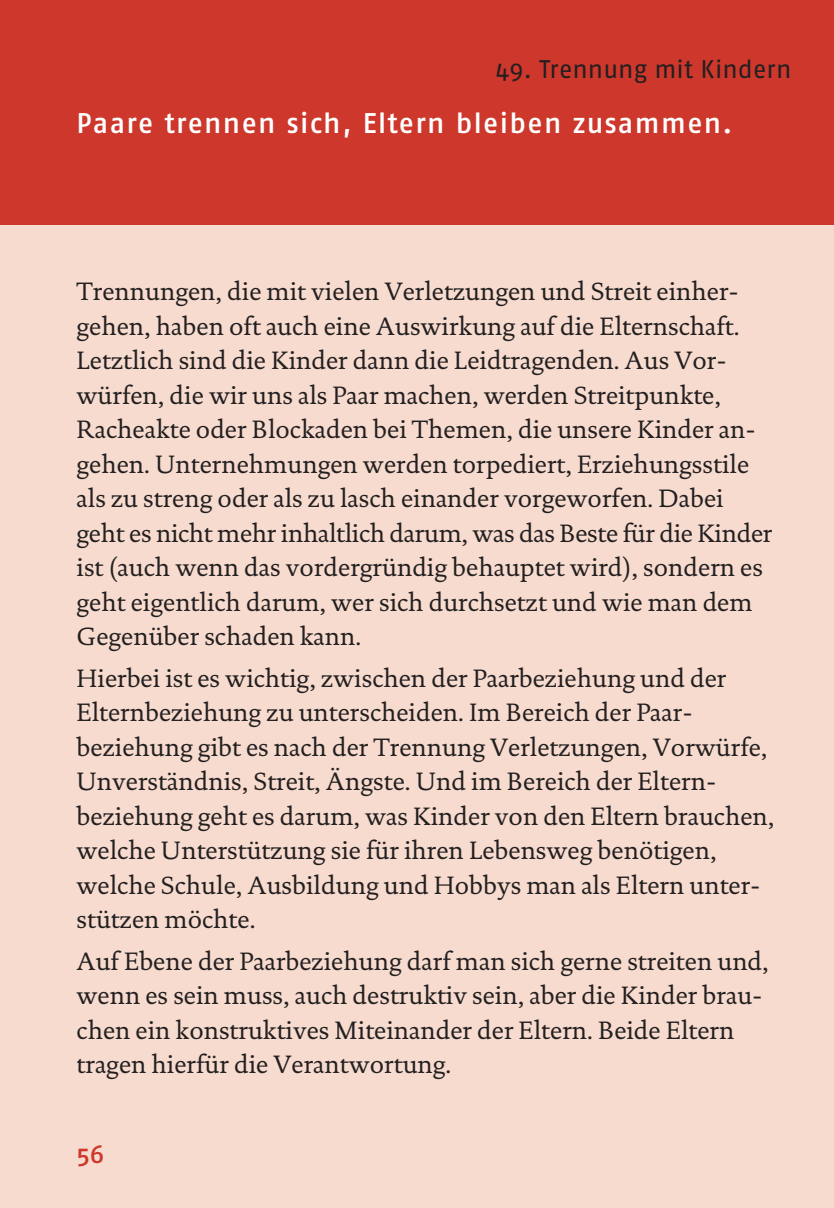
<style>
.page{position:relative;width:834px;height:1208px;background:#fff}
.page>*{position:absolute;margin:0;border:0;box-sizing:border-box;transform-origin:0 0}
.t1{font:500 28.5px "Fago No";letter-spacing:.045em;color:#fff}
.t2{font:25.5px/34.5px "DTL Documenta T";color:#231f20}
.t3{font:25.5px "Fago No";color:#231f20}
.t4{font:500 25.5px "Fago No";color:#ce372b}
</style>
<div class="page">
<div style="left:0;top:0;width:833px;height:1208px;background:#f6dbce"></div>
<div style="left:0;top:0;width:833px;height:225px;background:#ce372b"></div>
<p class="t3" style="left:496px;top:54px;width:297px">49. Trennung mit Kindern</p>
<p class="t1" style="left:77px;top:107px;width:657px">Paare trennen sich, Eltern bleiben zusammen.</p>
<p class="t2" style="left:77px;top:274px;width:697px">Trennungen, die mit vielen Verletzungen und Streit einher&shy;gehen, haben oft auch eine Auswirkung auf die Elternschaft.<br>Letztlich sind die Kinder dann die Leidtragenden. Aus Vor&shy;würfen, die wir uns als Paar machen, werden Streitpunkte, Racheakte oder Blockaden bei Themen, die unsere Kinder an&shy;gehen. Unternehmungen werden torpediert, Erziehungsstile als zu streng oder als zu lasch einander vorgeworfen. Dabei geht es nicht mehr inhaltlich darum, was das Beste für die Kinder ist (auch wenn das vordergründig behauptet wird), sondern es geht eigentlich darum, wer sich durchsetzt und wie man dem Gegenüber schaden kann.</p>
<p class="t2" style="left:77px;top:661px;width:699px">Hierbei ist es wichtig, zwischen der Paarbeziehung und der Elternbeziehung zu unterscheiden. Im Bereich der Paar&shy;beziehung gibt es nach der Trennung Verletzungen, Vorwürfe, Unverständnis, Streit, Ängste. Und im Bereich der Eltern&shy;beziehung geht es darum, was Kinder von den Eltern brauchen, welche Unterstützung sie für ihren Lebensweg benötigen, welche Schule, Ausbildung und Hobbys man als Eltern unter&shy;stützen möchte.</p>
<p class="t2" style="left:77px;top:943px;width:693px">Auf Ebene der Paarbeziehung darf man sich gerne streiten und, wenn es sein muss, auch destruktiv sein, aber die Kinder brau&shy;chen ein konstruktives Miteinander der Eltern. Beide Eltern tragen hierfür die Verantwortung.</p>
<p class="t4" style="left:77px;top:1139px;width:29px">56</p>
</div>
